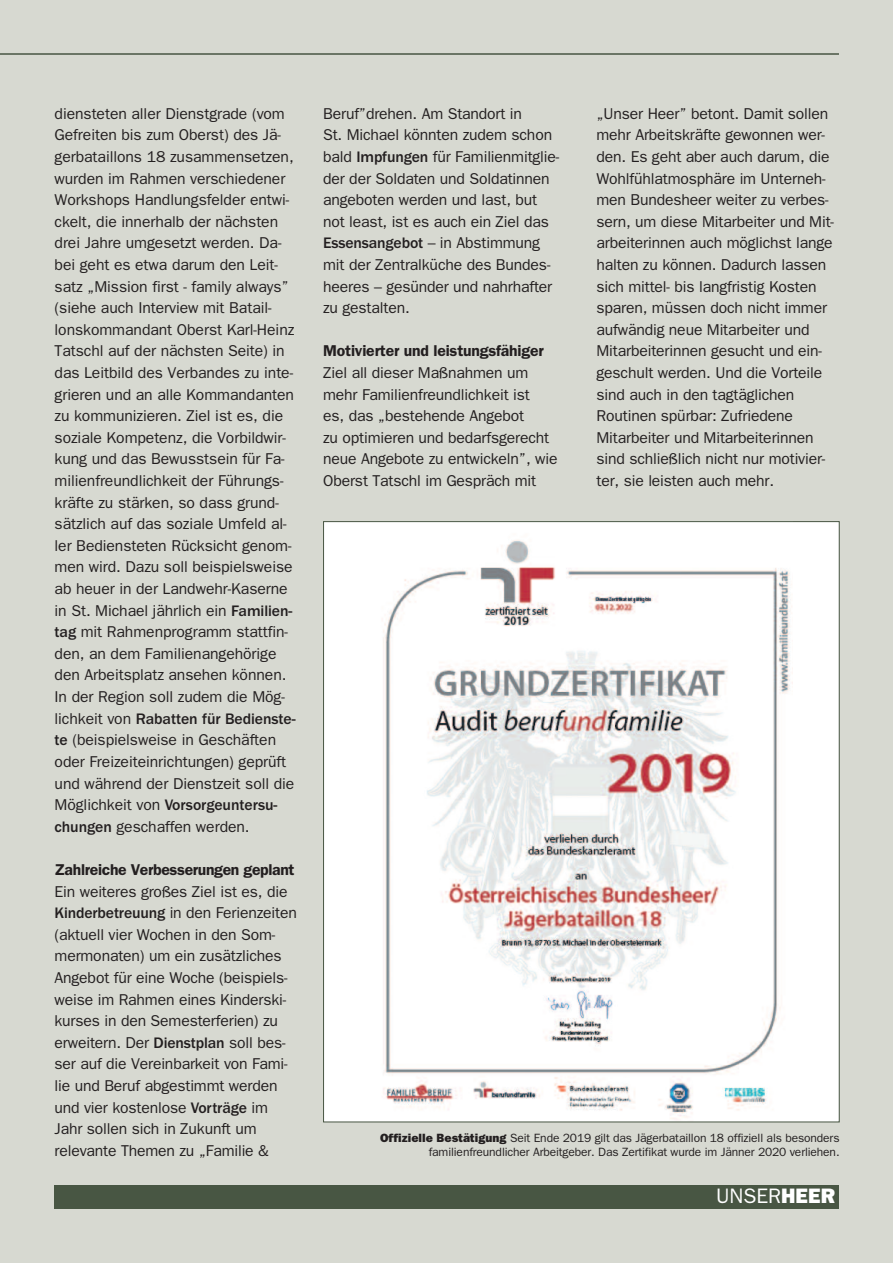
<style>
.page{position:relative;width:893px;height:1263px;background:#d7d9d1}
.page>*{position:absolute;margin:0;border:0;box-sizing:border-box;transform-origin:0 0}
.t1{font:21px "Franklin Gothic";color:#fff}
.t2{font:15.75px/21.6px "Franklin Gothic";letter-spacing:-.01em;color:#231f20}
.t3{font:600 15.75px "Franklin Gothic";letter-spacing:-.02em;color:#231f20}
.t4{font:12px/13.5px "Franklin Gothic";letter-spacing:-.01em;color:#231f20;text-align:right}
.s1{font-weight:500}
.s2{font-weight:800}
</style>
<div class="page">
<div style="left:54px;top:1185px;width:785px;height:23px;background:#485643"></div>
<hr style="left:0;top:53px;width:839px;height:2px;background:#485643">
<div style="left:324px;top:522px;width:515px;height:599px;background:#fff"></div>
<img style="left:383px;top:540px;width:409px;height:580px">
<p class="t2" style="left:55px;top:102px;width:243px">diensteten aller Dienstgrade (vom Gefreiten bis zum Oberst) des Jä&shy;gerbataillons 18 zusammensetzen, wurden im Rahmen verschiedener Workshops Handlungsfelder entwi&shy;ckelt, die innerhalb der nächsten drei Jahre umgesetzt werden. Da&shy;bei geht es etwa darum den Leit&shy;satz „Mission first - family always” (siehe auch Interview mit Batail&shy;lonskommandant Oberst Karl-Heinz Tatschl auf der nächsten Seite) in das Leitbild des Verbandes zu inte&shy;grieren und an alle Kommandanten zu kommunizieren. Ziel ist es, die soziale Kompetenz, die Vorbildwir&shy;kung und das Bewusstsein für Fa&shy;milienfreundlichkeit der Führungs&shy;kräfte zu stärken, so dass grund&shy;sätzlich auf das soziale Umfeld al&shy;ler Bediensteten Rücksicht genom&shy;men wird. Dazu soll beispielsweise ab heuer in der Landwehr-Kaserne in St. Michael jährlich ein <span class="s1">Familien&shy;tag</span> mit Rahmenprogramm stattfin&shy;den, an dem Familienangehörige den Arbeitsplatz ansehen können.<br>In der Region soll zudem die Mög&shy;lichkeit von <span class="s1">Rabatten für Bedienste&shy;te</span> (beispielsweise in Geschäften oder Freizeiteinrichtungen) geprüft und während der Dienstzeit soll die Möglichkeit von <span class="s1">Vorsorgeuntersu&shy;chungen</span> geschaffen werden.</p>
<p class="t3" style="left:55px;top:860px;width:242px">Zahlreiche Verbesserungen geplant</p>
<p class="t2" style="left:55px;top:880px;width:244px">Ein weiteres großes Ziel ist es, die <span class="s1">Kinderbetreuung</span> in den Ferienzeiten (aktuell vier Wochen in den Som&shy;mermonaten) um ein zusätzliches Angebot für eine Woche (beispiels&shy;weise im Rahmen eines Kinderski&shy;kurses in den Semesterferien) zu erweitern. Der <span class="s1">Dienstplan</span> soll bes&shy;ser auf die Vereinbarkeit von Fami&shy;lie und Beruf abgestimmt werden und vier kostenlose <span class="s1">Vorträge</span> im Jahr sollen sich in Zukunft um relevante Themen zu „Familie &amp;</p>
<p class="t2" style="left:323px;top:102px;width:238px">Beruf”drehen. Am Standort in<br>St. Michael könnten zudem schon bald <span class="s1">Impfungen</span> für Familienmitglie&shy;der der Soldaten und Soldatinnen angeboten werden und last, but not least, ist es auch ein Ziel das<br><span class="s1">Essensangebot</span> – in Abstimmung mit der Zentralküche des Bundes&shy;heeres – gesünder und nahrhafter zu gestalten.</p>
<p class="t3" style="left:323px;top:342px;width:222px">Motivierter und leistungsfähiger</p>
<p class="t2" style="left:323px;top:362px;width:236px">Ziel all dieser Maßnahmen um mehr Familienfreundlichkeit ist<br>es, das „bestehende Angebot<br>zu optimieren und bedarfsgerecht neue Angebote zu entwickeln”, wie<br>Oberst Tatschl im Gespräch mit</p>
<p class="t2" style="left:596px;top:102px;width:239px">„Unser Heer” betont. Damit sollen mehr Arbeitskräfte gewonnen wer&shy;den. Es geht aber auch darum, die Wohlfühlatmosphäre im Unterneh&shy;men Bundesheer weiter zu verbes&shy;sern, um diese Mitarbeiter und Mit&shy;arbeiterinnen auch möglichst lange halten zu können. Dadurch lassen sich mittel- bis langfristig Kosten sparen, müssen doch nicht immer aufwändig neue Mitarbeiter und Mitarbeiterinnen gesucht und ein&shy;geschult werden. Und die Vorteile sind auch in den tagtäglichen Routinen spürbar: Zufriedene Mitarbeiter und Mitarbeiterinnen sind schließlich nicht nur motivier&shy;ter, sie leisten auch mehr.</p>
<p class="t4" style="left:380px;top:1131px;width:461px"><span class="s2">Offizielle Bestätigung</span> Seit Ende 2019 gilt das Jägerbataillon 18 offiziell als besonders familienfreundlicher Arbeitgeber. Das Zertifikat wurde im Jänner 2020 verliehen.</p>
<h1 class="t1" style="left:716px;top:1184px;width:120px">UNSER<span class="s2">HEER</span></h1>
</div>
